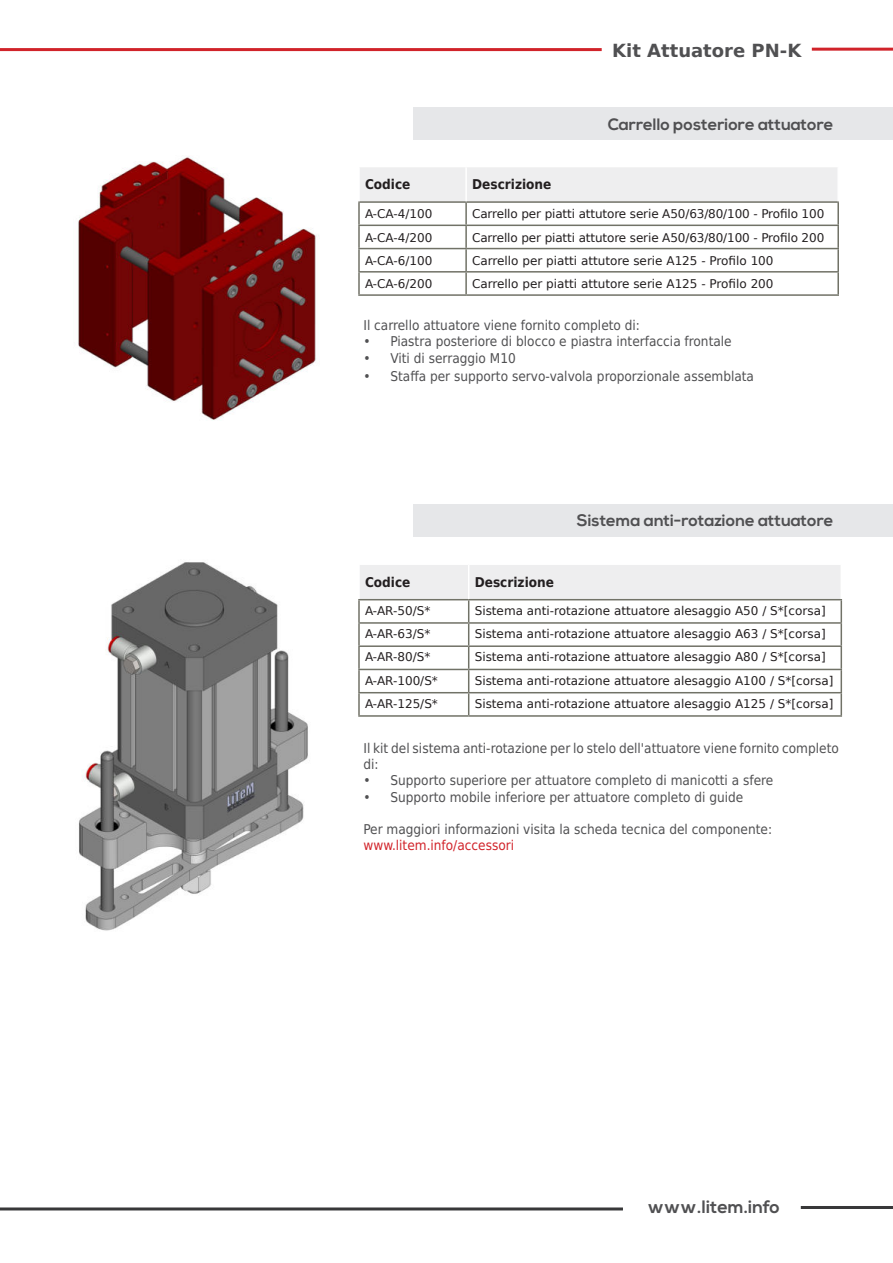
<style>
.page{position:relative;width:893px;height:1263px;background:#fff}
.page>*{position:absolute;margin:0;border:0;box-sizing:border-box;transform-origin:0 0}
.t1{font:700 18px "DejaVu Sans";color:#505052}
.t2{font:700 18px "Nexa";color:#505052}
.t3{font:700 16.5px "Nexa";color:#505052}
.t4{font:13.5px/16.2px "DejaVu Sans Condensed";color:#505052}
.t5{font:700 13.5px "DejaVu Sans Condensed";color:#231f20}
.t6{font:13.5px "DejaVu Sans Condensed";color:#d1232a}
.t7{font:12px "DejaVu Sans";color:#231f20}
</style>
<div class="page">
<img style="left:78px;top:156px;width:241px;height:264px">
<hr style="left:0;top:48px;width:602px;height:3px;background:#d1232a">
<hr style="left:812px;top:48px;width:81px;height:3px;background:#d1232a">
<hr style="left:801px;top:1206px;width:92px;height:3px;background:#383839">
<hr style="left:0;top:1207px;width:623px;height:3px;background:#383839">
<div style="left:413px;top:107px;width:480px;height:33px;background:#e6e7e9"></div>
<div style="left:360px;top:167px;width:477px;height:34px;background:#eeeeef"></div>
<hr style="left:358px;top:203px;width:2px;height:22px;background:#717267">
<hr style="left:465px;top:203px;width:2px;height:22px;background:#717267">
<hr style="left:837px;top:203px;width:2px;height:22px;background:#717267">
<hr style="left:358px;top:225px;width:108px;height:1px;background:#717267">
<hr style="left:358px;top:226px;width:2px;height:22px;background:#717267">
<hr style="left:466px;top:225px;width:373px;height:1px;background:#717267">
<hr style="left:465px;top:226px;width:2px;height:22px;background:#717267">
<hr style="left:837px;top:226px;width:2px;height:22px;background:#717267">
<hr style="left:358px;top:248px;width:108px;height:1px;background:#717267">
<hr style="left:358px;top:249px;width:2px;height:22px;background:#717267">
<hr style="left:466px;top:248px;width:373px;height:1px;background:#717267">
<hr style="left:465px;top:249px;width:2px;height:22px;background:#717267">
<hr style="left:837px;top:249px;width:2px;height:22px;background:#717267">
<hr style="left:358px;top:271px;width:108px;height:2px;background:#717267">
<hr style="left:358px;top:273px;width:2px;height:21px;background:#717267">
<hr style="left:466px;top:271px;width:373px;height:2px;background:#717267">
<hr style="left:465px;top:273px;width:2px;height:21px;background:#717267">
<hr style="left:837px;top:273px;width:2px;height:21px;background:#717267">
<hr style="left:358px;top:294px;width:108px;height:2px;background:#717267">
<hr style="left:466px;top:294px;width:373px;height:2px;background:#717267">
<hr style="left:358px;top:201px;width:108px;height:2px;background:#717267">
<hr style="left:466px;top:201px;width:373px;height:2px;background:#717267">
<hr style="left:465px;top:167px;width:2px;height:34px;background:#fff">
<div style="left:413px;top:504px;width:480px;height:32px;background:#e6e7e9"></div>
<hr style="left:358px;top:600px;width:2px;height:22px;background:#717267">
<hr style="left:840px;top:600px;width:2px;height:22px;background:#717267">
<hr style="left:358px;top:622px;width:111px;height:2px;background:#717267">
<hr style="left:358px;top:624px;width:2px;height:21px;background:#717267">
<hr style="left:469px;top:622px;width:373px;height:2px;background:#717267">
<hr style="left:840px;top:624px;width:2px;height:21px;background:#717267">
<hr style="left:358px;top:645px;width:111px;height:2px;background:#717267">
<hr style="left:358px;top:647px;width:2px;height:22px;background:#717267">
<hr style="left:469px;top:645px;width:373px;height:2px;background:#717267">
<hr style="left:840px;top:647px;width:2px;height:22px;background:#717267">
<hr style="left:358px;top:669px;width:111px;height:1px;background:#717267">
<hr style="left:358px;top:670px;width:2px;height:22px;background:#717267">
<hr style="left:469px;top:669px;width:373px;height:1px;background:#717267">
<hr style="left:840px;top:670px;width:2px;height:22px;background:#717267">
<hr style="left:358px;top:692px;width:111px;height:1px;background:#717267">
<hr style="left:358px;top:693px;width:2px;height:22px;background:#717267">
<hr style="left:469px;top:692px;width:373px;height:1px;background:#717267">
<svg style="left:359px;top:565px;width:482px;height:150px"></svg>
<hr style="left:840px;top:693px;width:2px;height:22px;background:#717267">
<hr style="left:358px;top:715px;width:111px;height:2px;background:#717267">
<hr style="left:469px;top:715px;width:373px;height:2px;background:#717267">
<hr style="left:358px;top:599px;width:111px;height:1px;background:#717267">
<hr style="left:469px;top:599px;width:373px;height:1px;background:#717267">
<hr style="left:358px;top:565px;width:2px;height:34px;background:#fff">
<hr style="left:468px;top:565px;width:1px;height:34px;background:#fff">
<hr style="left:840px;top:565px;width:2px;height:34px;background:#fff">
<img style="left:79px;top:562px;width:229px;height:369px">
<h1 class="t1" style="left:612px;top:44px;width:191px">Kit Attuatore PN-K</h1>
<h2 class="t3" style="left:608px;top:116px;width:227px">Carrello posteriore attuatore</h2>
<p class="t5" style="left:365px;top:179px;width:47px">Codice</p>
<p class="t5" style="left:472px;top:179px;width:81px">Descrizione</p>
<p class="t7" style="left:365px;top:209px;width:69px">A-CA-4/100</p>
<p class="t7" style="left:472px;top:204px;width:354px">Carrello per piatti attutore serie A50/63/80/100 - Profilo 100</p>
<p class="t7" style="left:365px;top:232px;width:69px">A-CA-4/200</p>
<p class="t7" style="left:472px;top:227px;width:354px">Carrello per piatti attutore serie A50/63/80/100 - Profilo 200</p>
<p class="t7" style="left:365px;top:256px;width:69px">A-CA-6/100</p>
<p class="t7" style="left:472px;top:251px;width:303px">Carrello per piatti attutore serie A125 - Profilo 100</p>
<p class="t7" style="left:365px;top:279px;width:69px">A-CA-6/200</p>
<p class="t7" style="left:472px;top:274px;width:303px">Carrello per piatti attutore serie A125 - Profilo 200</p>
<p class="t4" style="left:363px;top:318px;width:278px">Il carrello attuatore viene fornito completo di:</p>
<p class="t4" style="left:363px;top:334px;width:370px">• Piastra posteriore di blocco e piastra interfaccia frontale</p>
<p class="t4" style="left:363px;top:351px;width:154px">• Viti di serraggio M10</p>
<p class="t4" style="left:363px;top:369px;width:392px">• Staffa per supporto servo-valvola proporzionale assemblata</p>
<h2 class="t3" style="left:577px;top:513px;width:258px">Sistema anti-rotazione attuatore</h2>
<p class="t5" style="left:365px;top:577px;width:47px">Codice</p>
<p class="t5" style="left:475px;top:577px;width:81px">Descrizione</p>
<p class="t7" style="left:365px;top:606px;width:67px">A-AR-50/S*</p>
<p class="t7" style="left:475px;top:606px;width:352px">Sistema anti-rotazione attuatore alesaggio A50 / S*[corsa]</p>
<p class="t7" style="left:365px;top:629px;width:67px">A-AR-63/S*</p>
<p class="t7" style="left:475px;top:629px;width:352px">Sistema anti-rotazione attuatore alesaggio A63 / S*[corsa]</p>
<p class="t7" style="left:365px;top:652px;width:67px">A-AR-80/S*</p>
<p class="t7" style="left:475px;top:652px;width:352px">Sistema anti-rotazione attuatore alesaggio A80 / S*[corsa]</p>
<p class="t7" style="left:365px;top:675px;width:74px">A-AR-100/S*</p>
<p class="t7" style="left:475px;top:675px;width:360px">Sistema anti-rotazione attuatore alesaggio A100 / S*[corsa]</p>
<p class="t7" style="left:365px;top:699px;width:74px">A-AR-125/S*</p>
<p class="t7" style="left:475px;top:699px;width:360px">Sistema anti-rotazione attuatore alesaggio A125 / S*[corsa]</p>
<p class="t4" style="left:363px;top:741px;width:477px">Il kit del sistema anti-rotazione per lo stelo dell'attuatore viene fornito completo di:</p>
<p class="t4" style="left:363px;top:773px;width:411px">• Supporto superiore per attuatore completo di manicotti a sfere</p>
<p class="t4" style="left:363px;top:789px;width:381px">• Supporto mobile inferiore per attuatore completo di guide</p>
<p class="t4" style="left:363px;top:822px;width:410px">Per maggiori informazioni visita la scheda tecnica del componente:</p>
<p class="t6" style="left:363px;top:839px;width:152px">www.litem.info/accessori</p>
<h1 class="t2" style="left:648px;top:1198px;width:134px">www.litem.info</h1>
</div>
